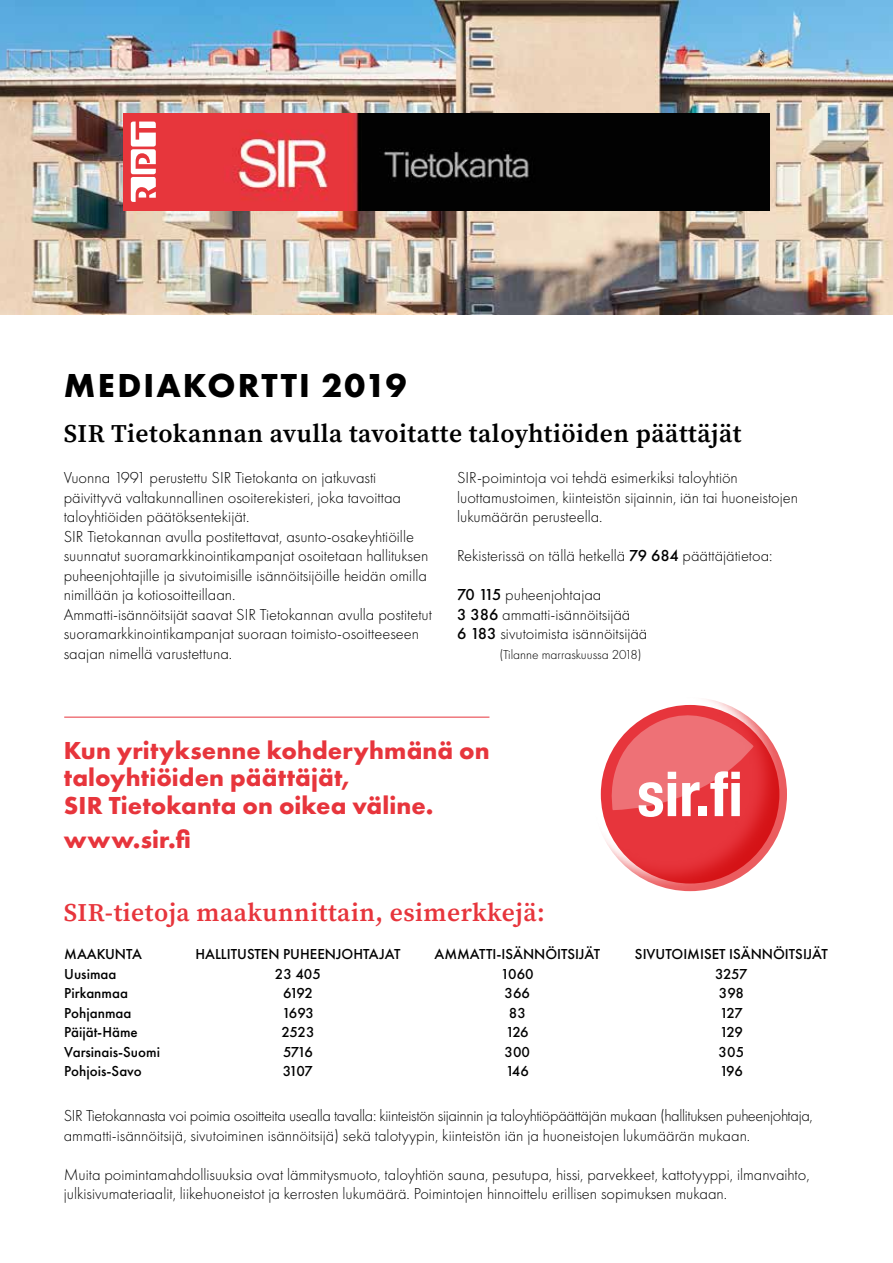
<style>
.page{position:relative;width:893px;height:1263px;background:#fff}
.page>*{position:absolute;margin:0;border:0;box-sizing:border-box;transform-origin:0 0}
.t1{font:700 condensed 61.5px "Helvetica Neue";color:#fff}
.t2{font:700 34.5px "Futura PT";letter-spacing:.06em;color:#000}
.t3{font:700 25.5px/27.5px "Futura PT";letter-spacing:.005em;color:#e7353c}
.t4{font:600 25.5px "Source Serif Pro";letter-spacing:.02em;color:#000}
.t5{font:600 25.5px "Source Serif Pro";letter-spacing:.02em;color:#e7353c}
.t6{font:300 16.5px/19.5px "Futura PT";color:#000}
.t7{font:300 16.5px/19.5px "Futura PT";letter-spacing:-.02em;color:#000}
.t8{font:500 15px/19.5px "Futura PT";color:#000;text-align:center}
.t9{font:300 13.5px "Futura PT";color:#000}
.s1{font-weight:500}
</style>
<div class="page">
<img style="left:0;top:0;width:893px;height:315px">
<img style="left:123px;top:114px;width:647px;height:96px">
<svg style="left:131px;top:122px;width:25px;height:80px"></svg>
<hr style="left:64px;top:717px;width:425px;height:1px;background:#e7353c">
<div style="left:592px;top:696px;width:196px;height:196px;background:#e52529;opacity:.75"></div>
<svg style="left:610px;top:714px;width:144px;height:96px;background:#ec666b"></svg>
<h2 class="t2" style="left:64px;top:364px;width:344px">MEDIAKORTTI 2019</h2>
<h3 class="t4" style="left:64px;top:416px;width:679px">SIR Tietokannan avulla tavoitatte taloyhtiöiden päättäjät</h3>
<p class="t6" style="left:64px;top:468px;width:370px">Vuonna 1991 perustettu SIR Tietokanta on jatkuvasti päivittyvä valtakunnallinen osoiterekisteri, joka tavoittaa taloyhtiöiden päätöksentekijät.<br>SIR Tietokannan avulla postitettavat, asunto-osakeyhtiöille suunnatut suoramarkkinointikampanjat osoitetaan hallituksen puheenjohtajille ja sivutoimisille isännöitsijöille heidän omilla nimillään ja kotiosoitteillaan.<br>Ammatti-isännöitsijät saavat SIR Tietokannan avulla postitetut suoramarkkinointikampanjat suoraan toimisto-osoitteeseen saajan nimellä varustettuna.</p>
<p class="t6" style="left:457px;top:468px;width:342px">SIR-poimintoja voi tehdä esimerkiksi taloyhtiön luottamustoimen, kiinteistön sijainnin, iän tai huoneistojen lukumäärän perusteella.</p>
<p class="t6" style="left:457px;top:546px;width:317px">Rekisterissä on tällä hetkellä <span class="s1">79 684</span> päättäjätietoa:</p>
<p class="t6" style="left:457px;top:585px;width:192px"><span class="s1">70 115</span> puheenjohtajaa<br><span class="s1">3 386</span> ammatti-isännöitsijää<br><span class="s1">6 183</span> sivutoimista isännöitsijää</p>
<p class="t9" style="left:499px;top:647px;width:144px">(Tilanne marraskuussa 2018)</p>
<h3 class="t3" style="left:64px;top:736px;width:427px">Kun yrityksenne kohderyhmänä on taloyhtiöiden päättäjät,<br>SIR Tietokanta on oikea väline.</h3>
<h3 class="t3" style="left:64px;top:825px;width:128px">www.sir.fi</h3>
<h3 class="t5" style="left:64px;top:895px;width:483px">SIR-tietoja maakunnittain, esimerkkejä:</h3>
<h1 class="t1" style="left:637px;top:757px;width:107px">sir.fi</h1>
<p class="t8" style="left:64px;top:944px;width:97px;text-align:left">MAAKUNTA<br>Uusimaa<br>Pirkanmaa<br>Pohjanmaa<br>Päijät-Häme<br>Varsinais-Suomi<br>Pohjois-Savo</p>
<p class="t8" style="left:195px;top:944px;width:206px">HALLITUSTEN PUHEENJOHTAJAT<br>23 405<br>6192<br>1693<br>2523<br>5716<br>3107</p>
<p class="t8" style="left:635px;top:944px;width:194px">SIVUTOIMISET ISÄNNÖITSIJÄT<br>3257<br>398<br>127<br>129<br>305<br>196</p>
<p class="t8" style="left:434px;top:944px;width:167px">AMMATTI-ISÄNNÖITSIJÄT<br>1060<br>366<br>83<br>126<br>300<br>146</p>
<p class="t7" style="left:64px;top:1106px;width:751px">SIR Tietokannasta voi poimia osoitteita usealla tavalla: kiinteistön sijainnin ja taloyhtiöpäättäjän mukaan (hallituksen puheenjohtaja, ammatti-isännöitsijä, sivutoiminen isännöitsijä) sekä talotyypin, kiinteistön iän ja huoneistojen lukumäärän mukaan.</p>
<p class="t6" style="left:64px;top:1164px;width:747px">Muita poimintamahdollisuuksia ovat lämmitysmuoto, taloyhtiön sauna, pesutupa, hissi, parvekkeet, kattotyyppi, ilmanvaihto, julkisivumateriaalit, liikehuoneistot ja kerrosten lukumäärä. Poimintojen hinnoittelu erillisen sopimuksen mukaan.</p>
</div>
